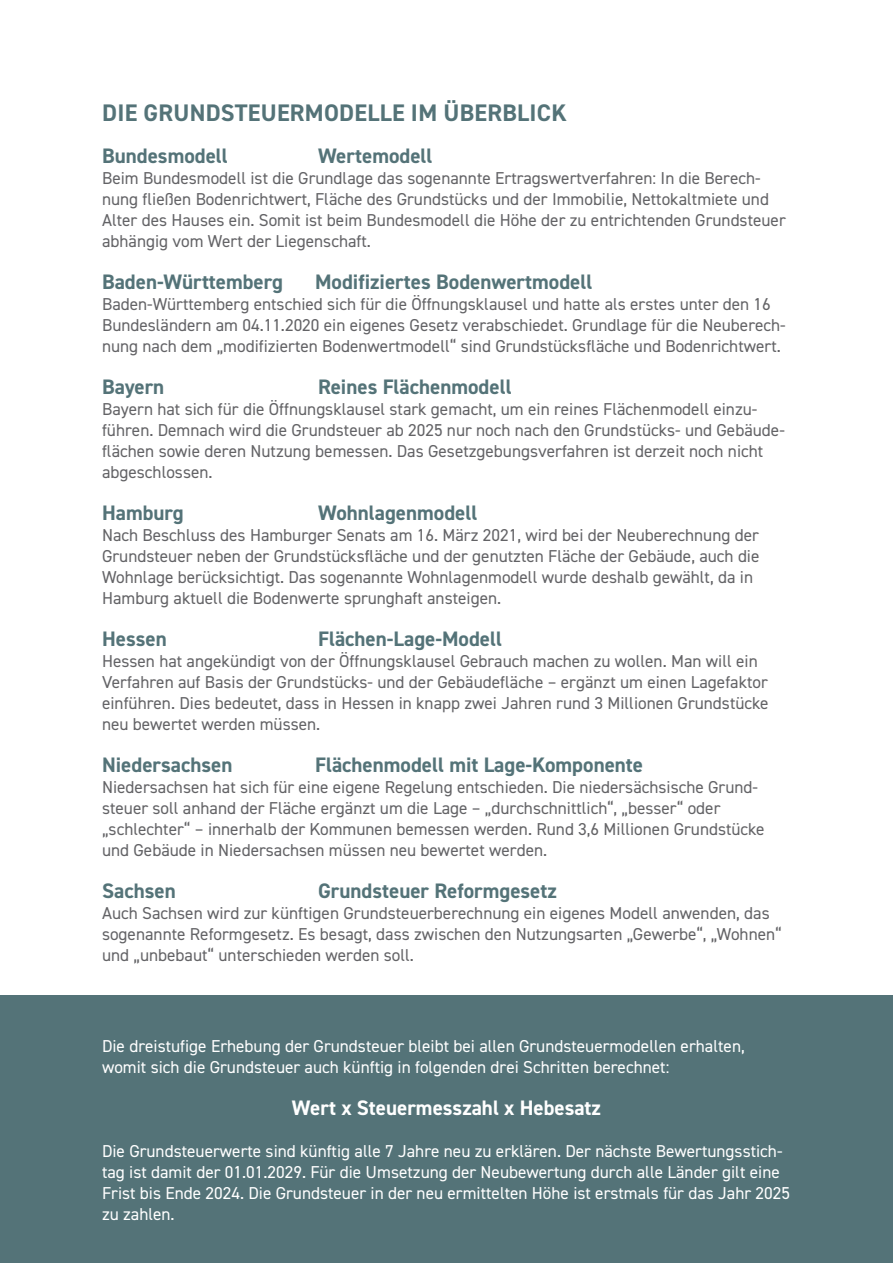
<style>
.page{position:relative;width:893px;height:1263px;background:#fff}
.page>*{position:absolute;margin:0;border:0;box-sizing:border-box;transform-origin:0 0}
.t1{font:700 24px "DIN2014";letter-spacing:.01em;color:#547378}
.t2{font:700 21px "DIN2014";color:#547378}
.t3{font:700 21px "DIN2014";color:#fff}
.t4{font:17.25px/21px "DIN2014";color:#636366}
.t5{font:17.25px/21px "DIN2014";color:#fff}
</style>
<div class="page">
<div style="left:0;top:995px;width:893px;height:268px;background:#547378"></div>
<h1 class="t1" style="left:102px;top:97px;width:466px">DIE GRUNDSTEUERMODELLE IM ÜBERBLICK</h1>
<p class="t2" style="left:102px;top:142px;width:127px">Bundesmodell</p>
<p class="t2" style="left:318px;top:142px;width:116px">Wertemodell</p>
<p class="t4" style="left:102px;top:167px;width:685px">Beim Bundesmodell ist die Grundlage das sogenannte Ertragswertverfahren: In die Berech&shy;nung fließen Bodenrichtwert, Fläche des Grundstücks und der Immobilie, Nettokaltmiete und Alter des Hauses ein. Somit ist beim Bundesmodell die Höhe der zu entrichtenden Grundsteuer abhängig vom Wert der Liegenschaft.</p>
<p class="t2" style="left:102px;top:268px;width:183px">Baden-Württemberg</p>
<p class="t2" style="left:315px;top:268px;width:279px">Modifiziertes Bodenwertmodell</p>
<p class="t4" style="left:102px;top:293px;width:685px">Baden-Württemberg entschied sich für die Öffnungsklausel und hatte als erstes unter den 16<br>Bundesländern am 04.11.2020 ein eigenes Gesetz verabschiedet. Grundlage für die Neuberech&shy;nung nach dem „modifizierten Bodenwertmodell“ sind Grundstücksfläche und Bodenrichtwert.</p>
<p class="t2" style="left:102px;top:373px;width:64px">Bayern</p>
<p class="t2" style="left:318px;top:373px;width:195px">Reines Flächenmodell</p>
<p class="t4" style="left:102px;top:398px;width:684px">Bayern hat sich für die Öffnungsklausel stark gemacht, um ein reines Flächenmodell einzu&shy;führen. Demnach wird die Grundsteuer ab 2025 nur noch nach den Grundstücks- und Gebäude&shy;flächen sowie deren Nutzung bemessen. Das Gesetzgebungsverfahren ist derzeit noch nicht abgeschlossen.</p>
<p class="t2" style="left:102px;top:499px;width:83px">Hamburg</p>
<p class="t2" style="left:318px;top:499px;width:161px">Wohnlagenmodell</p>
<p class="t4" style="left:102px;top:524px;width:659px">Nach Beschluss des Hamburger Senats am 16. März 2021, wird bei der Neuberechnung der Grundsteuer neben der Grundstücksfläche und der genutzten Fläche der Gebäude, auch die Wohnlage berücksichtigt. Das sogenannte Wohnlagenmodell wurde deshalb gewählt, da in Hamburg aktuell die Bodenwerte sprunghaft ansteigen.</p>
<p class="t2" style="left:102px;top:625px;width:66px">Hessen</p>
<p class="t2" style="left:318px;top:625px;width:186px">Flächen-Lage-Modell</p>
<p class="t4" style="left:102px;top:650px;width:668px">Hessen hat angekündigt von der Öffnungsklausel Gebrauch machen zu wollen. Man will ein Verfahren auf Basis der Grundstücks- und der Gebäudefläche – ergänzt um einen Lagefaktor einführen. Dies bedeutet, dass in Hessen in knapp zwei Jahren rund 3 Millionen Grundstücke neu bewertet werden müssen.</p>
<p class="t2" style="left:102px;top:751px;width:132px">Niedersachsen</p>
<p class="t2" style="left:315px;top:751px;width:330px">Flächenmodell mit Lage-Komponente</p>
<p class="t4" style="left:102px;top:776px;width:664px">Niedersachsen hat sich für eine eigene Regelung entschieden. Die niedersächsische Grund&shy;steuer soll anhand der Fläche ergänzt um die Lage – „durchschnittlich“, „besser“ oder „schlechter“ – innerhalb der Kommunen bemessen werden. Rund 3,6 Millionen Grundstücke und Gebäude in Niedersachsen müssen neu bewertet werden.</p>
<p class="t2" style="left:102px;top:877px;width:75px">Sachsen</p>
<p class="t2" style="left:318px;top:877px;width:240px">Grundsteuer Reformgesetz</p>
<p class="t4" style="left:102px;top:902px;width:681px">Auch Sachsen wird zur künftigen Grundsteuerberechnung ein eigenes Modell anwenden, das sogenannte Reformgesetz. Es besagt, dass zwischen den Nutzungsarten „Gewerbe“, „Wohnen“ und „unbebaut“ unterschieden werden soll.</p>
<p class="t5" style="left:102px;top:1036px;width:644px">Die dreistufige Erhebung der Grundsteuer bleibt bei allen Grundsteuermodellen erhalten, womit sich die Grundsteuer auch künftig in folgenden drei Schritten berechnet:</p>
<p class="t3" style="left:292px;top:1094px;width:311px">Wert x Steuermesszahl x Hebesatz</p>
<p class="t5" style="left:102px;top:1141px;width:689px">Die Grundsteuerwerte sind künftig alle 7 Jahre neu zu erklären. Der nächste Bewertungsstich&shy;tag ist damit der 01.01.2029. Für die Umsetzung der Neubewertung durch alle Länder gilt eine Frist bis Ende 2024. Die Grundsteuer in der neu ermittelten Höhe ist erstmals für das Jahr 2025 zu zahlen.</p>
</div>
